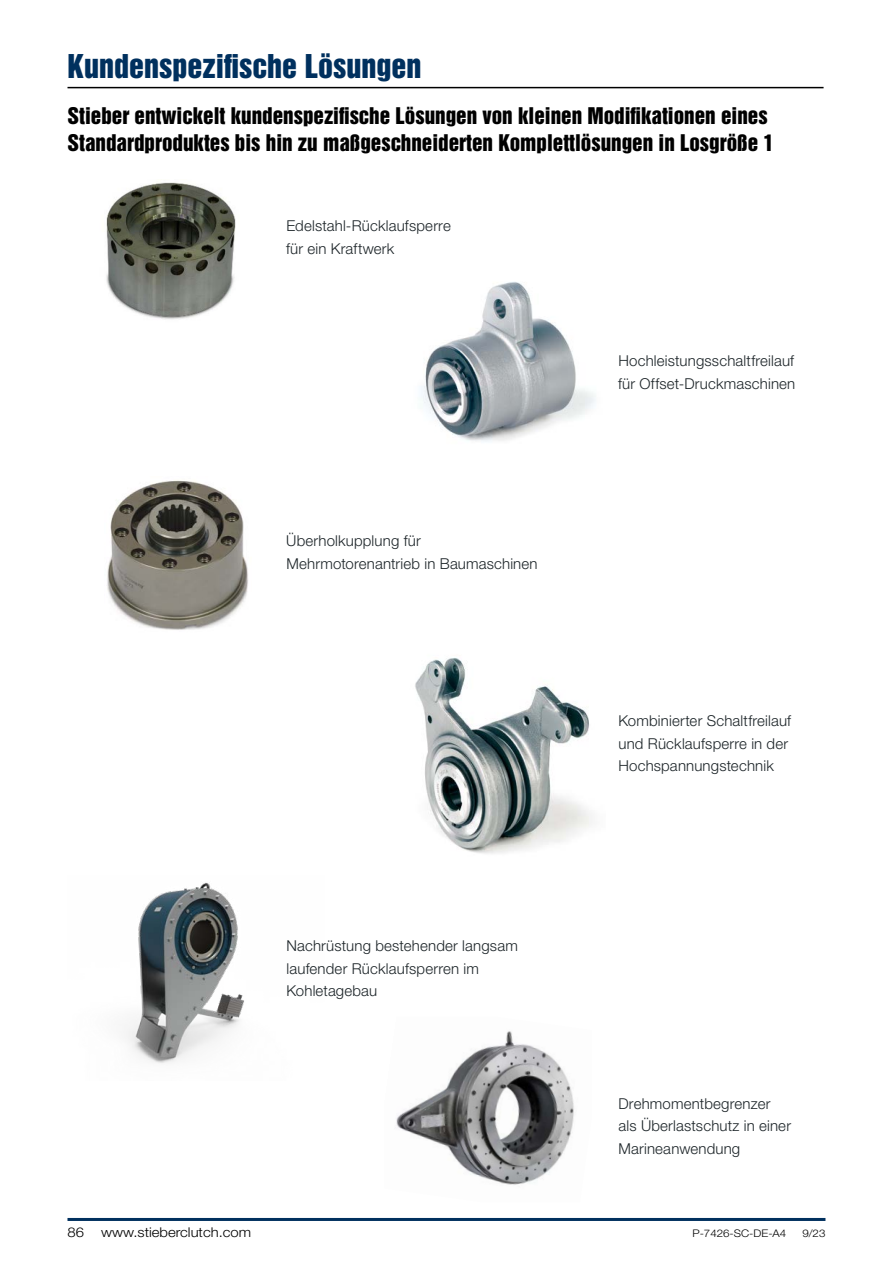
<style>
.page{position:relative;width:893px;height:1263px;background:#fff}
.page>*{position:absolute;margin:0;border:0;box-sizing:border-box;transform-origin:0 0}
.t1{font:30px "Helvetica Inserat LT Std";color:#00305e}
.t2{font:21px/27px "Helvetica Inserat LT Std";color:#000}
.Fließtext_Schwarz{font:300 15px/22.5px "Helvetica Neue LT Std";letter-spacing:.01em;color:#1d2529}
.t3{font:300 13.5px "Helvetica Neue LT Std";color:#000;scale:1.1 1}
.t4{font:300 10.5px "Helvetica Neue LT Std";color:#000;scale:1.1 1}
</style>
<div class="page">
<hr style="left:68px;top:87px;width:756px;height:1px;background:#000">
<hr style="left:68px;top:1218px;width:757px;height:3px;background:#00305e">
<img style="left:421px;top:282px;width:175px;height:160px">
<img style="left:106px;top:182px;width:130px;height:138px">
<img style="left:415px;top:657px;width:177px;height:197px">
<img style="left:107px;top:480px;width:141px;height:150px">
<img style="left:126px;top:882px;width:118px;height:182px">
<img style="left:396px;top:1031px;width:178px;height:154px">
<p class="t1" style="left:68px;top:49px;width:355px">Kundenspezifische Lösungen</p>
<p class="t2" style="left:68px;top:102px;width:708px">Stieber entwickelt kundenspezifische Lösungen von kleinen Modifikationen eines<br>Standardproduktes bis hin zu maßgeschneiderten Komplettlösungen in Losgröße 1</p>
<p class="Fließtext_Schwarz" style="left:286px;top:214px;width:166px">Edelstahl-Rücklaufsperre für ein Kraftwerk</p>
<p class="Fließtext_Schwarz" style="left:286px;top:529px;width:253px">Überholkupplung für<br>Mehrmotorenantrieb in Baumaschinen</p>
<p class="Fließtext_Schwarz" style="left:286px;top:934px;width:233px">Nachrüstung bestehender langsam laufender Rücklaufsperren im<br>Kohletagebau</p>
<p class="Fließtext_Schwarz" style="left:618px;top:349px;width:179px">Hochleistungsschaltfreilauf für Offset-Druckmaschinen</p>
<p class="Fließtext_Schwarz" style="left:618px;top:709px;width:174px">Kombinierter Schaltfreilauf und Rücklaufsperre in der<br>Hochspannungstechnik</p>
<p class="Fließtext_Schwarz" style="left:618px;top:1092px;width:174px">Drehmomentbegrenzer als Überlastschutz in einer<br>Marineanwendung</p>
<p class="t3" style="left:68px;top:1223px;width:17px">86</p>
<p class="t3" style="left:101px;top:1223px;width:138px">www.stieberclutch.com</p>
<p class="t4" style="left:692px;top:1226px;width:87px">P-7426-SC-DE-A4</p>
<p class="t4" style="left:802px;top:1226px;width:23px">9/23</p>
</div>
